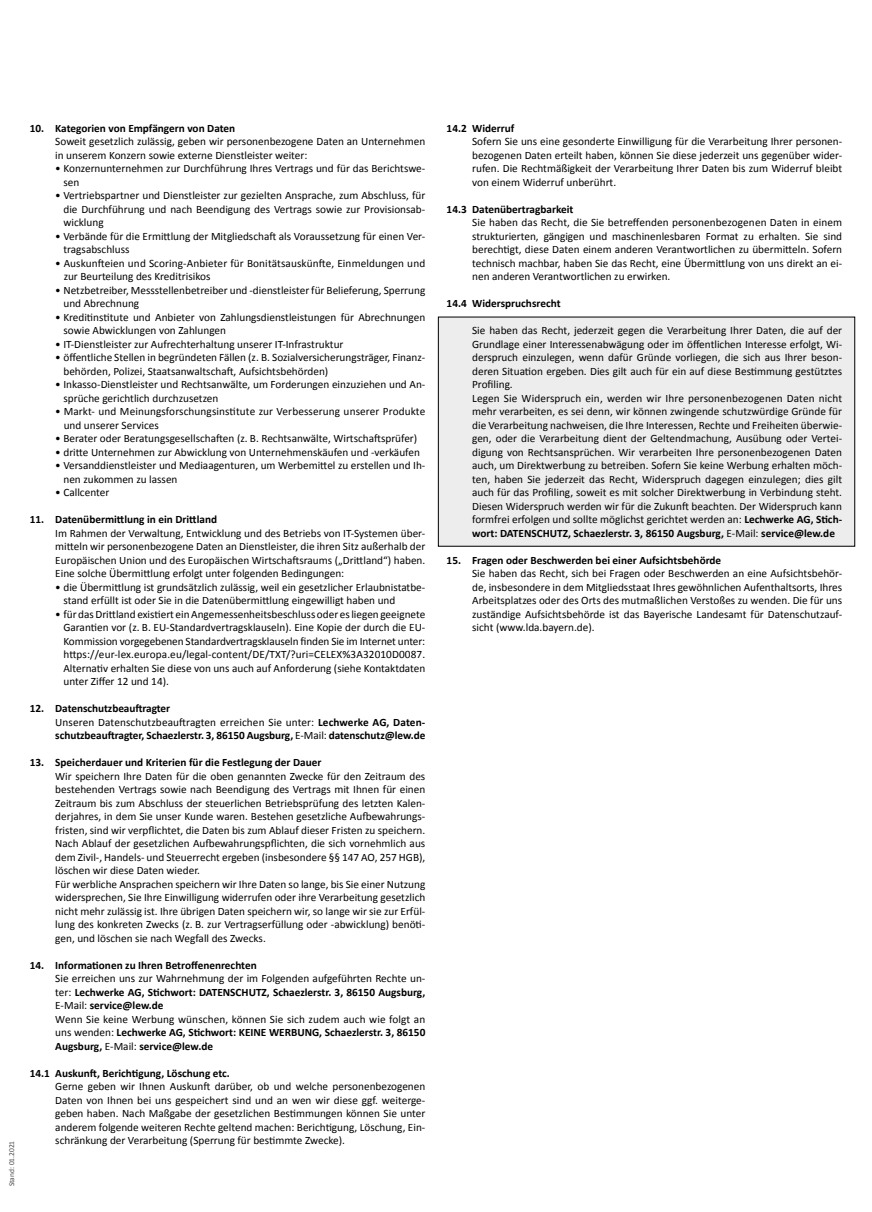
<style>
.page{position:relative;width:872px;height:1212px;background:#fff}
.page>*{position:absolute;margin:0;border:0;box-sizing:border-box;transform-origin:0 0}
.t1{font:11.25px/13.5px "Calibri";color:#000}
.t2{font:700 11.25px/13.5px "Calibri";color:#000}
.t3{font:7.5px "Calibri";color:#4a4a49}
.s1{font-weight:400}
.s2{font-weight:700}
</style>
<div class="page">
<div style="left:438px;top:317px;width:416px;height:229px;background:#ededed"></div>
<p class="t3" style="left:7px;top:1186px;width:47px;rotate:-90deg">Stand: 01.2021</p>
<p class="t2" style="left:30px;top:121px;width:207px">10. Kategorien von Empfängern von Daten</p>
<p class="t1" style="left:55px;top:135px;width:371px">Soweit gesetzlich zulässig, geben wir personenbezogene Daten an Unternehmen in unserem Konzern sowie externe Dienstleister weiter:</p>
<p class="t1" style="left:63px;top:162px;width:363px;text-indent:-8px">• Konzernunternehmen zur Durchführung Ihres Vertrags und für das Berichtswe&shy;sen</p>
<p class="t1" style="left:63px;top:189px;width:363px;text-align:justify;text-indent:-8px">• Vertriebspartner und Dienstleister zur gezielten Ansprache, zum Abschluss, für die Durchführung und nach Beendigung des Vertrags sowie zur Provisionsab&shy;wicklung</p>
<p class="t1" style="left:63px;top:229px;width:363px;text-indent:-8px">• Verbände für die Ermittlung der Mitgliedschaft als Voraussetzung für einen Ver&shy;tragsabschluss</p>
<p class="t1" style="left:64px;top:256px;width:363px;text-indent:-8px">• Auskunfteien und Scoring-Anbieter für Bonitätsauskünfte, Einmeldungen und zur Beurteilung des Kreditrisikos</p>
<p class="t1" style="left:63px;top:283px;width:363px;text-indent:-8px">• Netzbetreiber, Messstellenbetreiber und -dienstleister für Belieferung, Sperrung und Abrechnung</p>
<p class="t1" style="left:63px;top:310px;width:363px;text-indent:-8px">• Kreditinstitute und Anbieter von Zahlungsdienstleistungen für Abrechnungen sowie Abwicklungen von Zahlungen</p>
<p class="t1" style="left:55px;top:337px;width:290px">• IT-Dienstleister zur Aufrechterhaltung unserer IT-Infrastruktur</p>
<p class="t1" style="left:63px;top:351px;width:363px;text-indent:-8px">• öffentliche Stellen in begründeten Fällen (z. B. Sozialversicherungsträger, Finanz&shy;behörden, Polizei, Staatsanwaltschaft, Aufsichtsbehörden)</p>
<p class="t1" style="left:63px;top:378px;width:363px;text-indent:-8px">• Inkasso-Dienstleister und Rechtsanwälte, um Forderungen einzuziehen und An&shy;sprüche gerichtlich durchzusetzen</p>
<p class="t1" style="left:64px;top:405px;width:363px;text-indent:-8px">• Markt- und Meinungsforschungsinstitute zur Verbesserung unserer Produkte und unserer Services</p>
<p class="t1" style="left:55px;top:432px;width:363px">• Berater oder Beratungsgesellschaften (z. B. Rechtsanwälte, Wirtschaftsprüfer)</p>
<p class="t1" style="left:55px;top:445px;width:366px">• dritte Unternehmen zur Abwicklung von Unternehmenskäufen und -verkäufen</p>
<p class="t1" style="left:63px;top:459px;width:363px;text-indent:-8px">• Versanddienstleister und Mediaagenturen, um Werbemittel zu erstellen und Ih&shy;nen zukommen zu lassen</p>
<p class="t1" style="left:55px;top:486px;width:56px">• Callcenter</p>
<p class="t2" style="left:30px;top:513px;width:189px">11. Datenübermittlung in ein Drittland</p>
<p class="t1" style="left:55px;top:526px;width:371px;text-align:justify">Im Rahmen der Verwaltung, Entwicklung und des Betriebs von IT-Systemen über&shy;mitteln wir personenbezogene Daten an Dienstleister, die ihren Sitz außerhalb der Europäischen Union und des Europäischen Wirtschaftsraums („Drittland“) haben.<br>Eine solche Übermittlung erfolgt unter folgenden Bedingungen:</p>
<p class="t1" style="left:63px;top:580px;width:363px;text-indent:-8px">• die Übermittlung ist grundsätzlich zulässig, weil ein gesetzlicher Erlaubnistatbe&shy;stand erfüllt ist oder Sie in die Datenübermittlung eingewilligt haben und</p>
<p class="t1" style="left:63px;top:607px;width:363px;text-align:justify;text-indent:-8px">• für das Drittland existiert ein Angemessenheitsbeschluss oder es liegen geeignete Garantien vor (z. B. EU-Standardvertragsklauseln). Eine Kopie der durch die EU-Kommission vorgegebenen Standardvertragsklauseln finden Sie im Internet unter: https://eur-lex.europa.eu/legal-content/DE/TXT/?uri=CELEX%3A32010D0087.<br>Alternativ erhalten Sie diese von uns auch auf Anforderung (siehe Kontaktdaten unter Ziffer 12 und 14).</p>
<p class="t2" style="left:55px;top:702px;width:371px;text-indent:-26px">12. Datenschutzbeauftragter<br><span class="s1">Unseren Datenschutzbeauftragten erreichen Sie unter:</span> Lechwerke AG, Daten&shy;schutzbeauftragter, Schaezlerstr. 3, 86150 Augsburg, <span class="s1">E-Mail:</span> datenschutz@lew.de</p>
<p class="t2" style="left:30px;top:756px;width:293px">13. Speicherdauer und Kriterien für die Festlegung der Dauer</p>
<p class="t1" style="left:55px;top:769px;width:371px">Wir speichern Ihre Daten für die oben genannten Zwecke für den Zeitraum des bestehenden Vertrags sowie nach Beendigung des Vertrags mit Ihnen für einen Zeitraum bis zum Abschluss der steuerlichen Betriebsprüfung des letzten Kalen&shy;derjahres, in dem Sie unser Kunde waren. Bestehen gesetzliche Aufbewahrungs&shy;fristen, sind wir verpflichtet, die Daten bis zum Ablauf dieser Fristen zu speichern.<br>Nach Ablauf der gesetzlichen Aufbewahrungspflichten, die sich vornehmlich aus dem Zivil-, Handels- und Steuerrecht ergeben (insbesondere §§ 147 AO, 257 HGB), löschen wir diese Daten wieder.<br>Für werbliche Ansprachen speichern wir Ihre Daten so lange, bis Sie einer Nutzung widersprechen, Sie Ihre Einwilligung widerrufen oder ihre Verarbeitung gesetzlich nicht mehr zulässig ist. Ihre übrigen Daten speichern wir, so lange wir sie zur Erfül&shy;lung des konkreten Zwecks (z. B. zur Vertragserfüllung oder -abwicklung) benöti&shy;gen, und löschen sie nach Wegfall des Zwecks.</p>
<p class="t2" style="left:30px;top:958px;width:228px">14. Informationen zu Ihren Betroffenenrechten</p>
<p class="t2" style="left:55px;top:972px;width:371px"><span class="s1">Sie erreichen uns zur Wahrnehmung der im Folgenden aufgeführten Rechte un&shy;ter:</span> Lechwerke AG, Stichwort: DATENSCHUTZ, Schaezlerstr. 3, 86150 Augsburg, <span class="s1">E-Mail:</span> service@lew.de<br><span class="s1">Wenn Sie keine Werbung wünschen, können Sie sich zudem auch wie folgt an uns wenden:</span> Lechwerke AG, Stichwort: KEINE WERBUNG, Schaezlerstr. 3, 86150<br>Augsburg, <span class="s1">E-Mail:</span> service@lew.de</p>
<p class="t2" style="left:30px;top:1066px;width:202px">14.1 Auskunft, Berichtigung, Löschung etc.</p>
<p class="t1" style="left:55px;top:1080px;width:371px;text-align:justify">Gerne geben wir Ihnen Auskunft darüber, ob und welche personenbezogenen Daten von Ihnen bei uns gespeichert sind und an wen wir diese ggf. weiterge&shy;geben haben. Nach Maßgabe der gesetzlichen Bestimmungen können Sie unter anderem folgende weiteren Rechte geltend machen: Berichtigung, Löschung, Ein&shy;schränkung der Verarbeitung (Sperrung für bestimmte Zwecke).</p>
<p class="t2" style="left:446px;top:121px;width:69px">14.2 Widerruf</p>
<p class="t1" style="left:472px;top:135px;width:371px;text-align:justify">Sofern Sie uns eine gesonderte Einwilligung für die Verarbeitung Ihrer personen&shy;bezogenen Daten erteilt haben, können Sie diese jederzeit uns gegenüber wider&shy;rufen. Die Rechtmäßigkeit der Verarbeitung Ihrer Daten bis zum Widerruf bleibt von einem Widerruf unberührt.</p>
<p class="t2" style="left:446px;top:202px;width:128px">14.3 Datenübertragbarkeit</p>
<p class="t1" style="left:472px;top:216px;width:371px;text-align:justify">Sie haben das Recht, die Sie betreffenden personenbezogenen Daten in einem strukturierten, gängigen und maschinenlesbaren Format zu erhalten. Sie sind berechtigt, diese Daten einem anderen Verantwortlichen zu übermitteln. Sofern technisch machbar, haben Sie das Recht, eine Übermittlung von uns direkt an ei&shy;nen anderen Verantwortlichen zu erwirken.</p>
<p class="t2" style="left:446px;top:297px;width:115px">14.4 Widerspruchsrecht</p>
<p class="t1" style="left:472px;top:324px;width:371px">Sie haben das Recht, jederzeit gegen die Verarbeitung Ihrer Daten, die auf der Grundlage einer Interessenabwägung oder im öffentlichen Interesse erfolgt, Wi&shy;derspruch einzulegen, wenn dafür Gründe vorliegen, die sich aus Ihrer beson&shy;deren Situation ergeben. Dies gilt auch für ein auf diese Bestimmung gestütztes Profiling.<br>Legen Sie Widerspruch ein, werden wir Ihre personenbezogenen Daten nicht mehr verarbeiten, es sei denn, wir können zwingende schutzwürdige Gründe für die Verarbeitung nachweisen, die Ihre Interessen, Rechte und Freiheiten überwie&shy;gen, oder die Verarbeitung dient der Geltendmachung, Ausübung oder Vertei&shy;digung von Rechtsansprüchen. Wir verarbeiten Ihre personenbezogenen Daten auch, um Direktwerbung zu betreiben. Sofern Sie keine Werbung erhalten möch&shy;ten, haben Sie jederzeit das Recht, Widerspruch dagegen einzulegen; dies gilt auch für das Profiling, soweit es mit solcher Direktwerbung in Verbindung steht.<br>Diesen Widerspruch werden wir für die Zukunft beachten. Der Widerspruch kann formfrei erfolgen und sollte möglichst gerichtet werden an: <span class="s2">Lechwerke AG, Stich&shy;wort: DATENSCHUTZ, Schaezlerstr. 3, 86150 Augsburg,</span> E-Mail: <span class="s2">service@lew.de</span></p>
<p class="t2" style="left:446px;top:553px;width:276px">15. Fragen oder Beschwerden bei einer Aufsichtsbehörde</p>
<p class="t1" style="left:472px;top:567px;width:371px;text-align:justify">Sie haben das Recht, sich bei Fragen oder Beschwerden an eine Aufsichtsbehör&shy;de, insbesondere in dem Mitgliedsstaat Ihres gewöhnlichen Aufenthaltsorts, Ihres Arbeitsplatzes oder des Orts des mutmaßlichen Verstoßes zu wenden. Die für uns zuständige Aufsichtsbehörde ist das Bayerische Landesamt für Datenschutzauf&shy;sicht (www.lda.bayern.de).</p>
</div>
